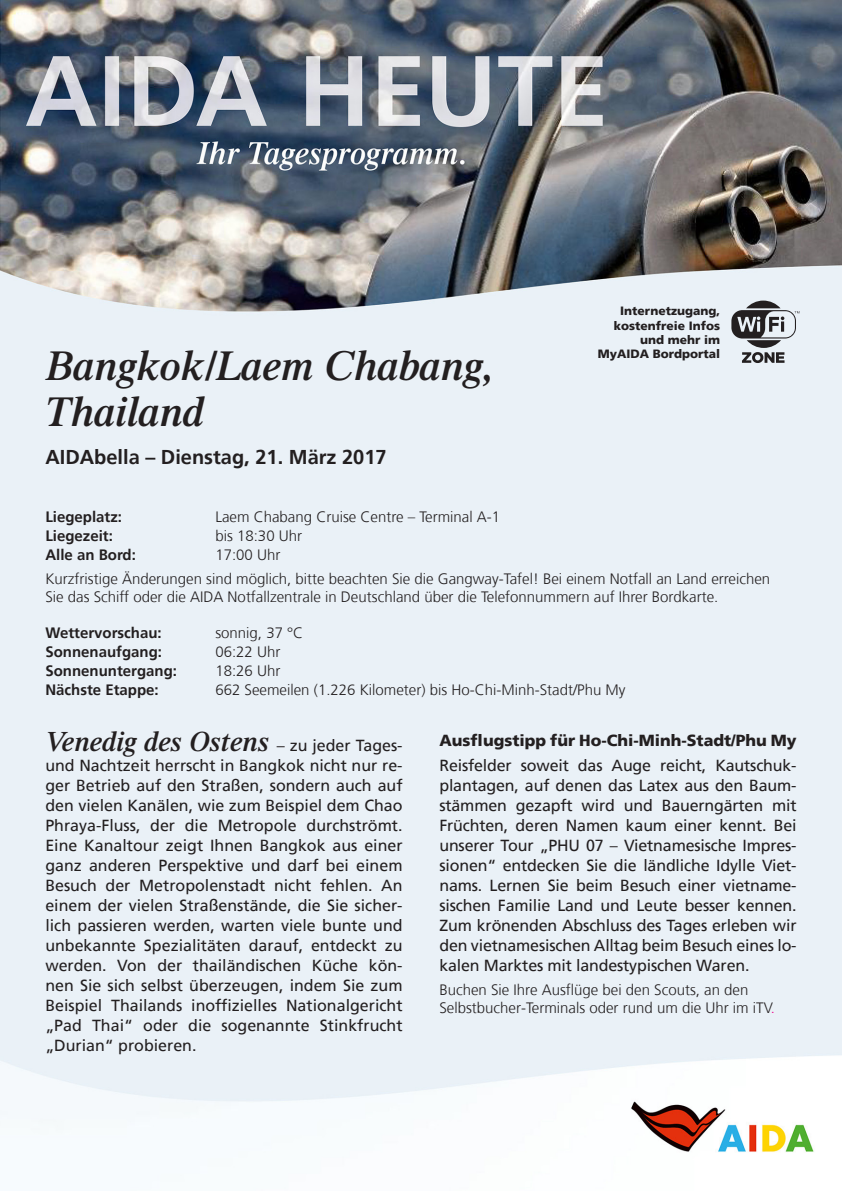
<style>
.page{position:relative;width:842px;height:1191px;background:#fff}
.page>*{position:absolute;margin:0;border:0;box-sizing:border-box;transform-origin:0 0}
.Headline{font:italic 600 42px/46px "Times LT Std";color:#231f20}
.t1{font:italic 600 28px "Times LT Std";color:#231f20}
.Subline{font:700 20px "Frutiger";color:#231f20}
.t2{font:16px/20px "Frutiger";letter-spacing:-.005em;color:#231f20;text-align:justify}
.t3{font:900 16px "Frutiger";color:#231f20}
.Anmerkung_Aktuell{font:300 15px/18px "Frutiger";color:#231f20}
.Aktuell{font:300 15px "Frutiger";color:#231f20}
.Aktuell-2{font:700 15px "Frutiger";color:#231f20}
.t4{font:900 12px/14.4px "Frutiger";color:#231f20;text-align:right}
.s1{color:#ed028c}
.s2{font-family:"Frutiger";font-weight:400;font-style:normal;font-size:16px}
</style>
<div class="page">
<img style="left:0;top:0;width:842px;height:1152px">
<svg style="left:731px;top:300px;width:68px;height:63px;background:#9fa2a6"></svg>
<p class="Headline" style="left:45px;top:342px;width:450px">Bangkok/Laem Chabang,<br>Thailand</p>
<p class="Subline" style="left:45px;top:445px;width:343px">AIDAbella – Dienstag, 21. März 2017</p>
<p class="t4" style="left:598px;top:304px;width:124px">Internetzugang, kostenfreie Infos und mehr im<br>MyAIDA Bordportal</p>
<p class="Aktuell-2" style="left:45px;top:508px;width:78px">Liegeplatz:</p>
<p class="Aktuell" style="left:215px;top:509px;width:286px">Laem Chabang Cruise Centre – Terminal A-1</p>
<p class="Aktuell-2" style="left:45px;top:527px;width:69px">Liegezeit:</p>
<p class="Aktuell" style="left:215px;top:528px;width:88px">bis 18:30 Uhr</p>
<p class="Aktuell-2" style="left:45px;top:546px;width:92px">Alle an Bord:</p>
<p class="Aktuell" style="left:215px;top:547px;width:67px">17:00 Uhr</p>
<p class="Anmerkung_Aktuell" style="left:45px;top:570px;width:726px">Kurzfristige Änderungen sind möglich, bitte beachten Sie die Gangway-Tafel! Bei einem Notfall an Land erreichen<br>Sie das Schiff oder die AIDA Notfallzentrale in Deutschland über die Telefonnummern auf Ihrer Bordkarte.</p>
<p class="Aktuell-2" style="left:45px;top:624px;width:118px">Wettervorschau:</p>
<p class="Aktuell" style="left:215px;top:624px;width:89px">sonnig, 37 °C</p>
<p class="Aktuell-2" style="left:45px;top:643px;width:118px">Sonnenaufgang:</p>
<p class="Aktuell" style="left:215px;top:643px;width:67px">06:22 Uhr</p>
<p class="Aktuell-2" style="left:45px;top:662px;width:133px">Sonnenuntergang:</p>
<p class="Aktuell" style="left:215px;top:662px;width:67px">18:26 Uhr</p>
<p class="Aktuell-2" style="left:45px;top:681px;width:115px">Nächste Etappe:</p>
<p class="Aktuell" style="left:215px;top:681px;width:412px">662 Seemeilen (1.226 Kilometer) bis Ho-Chi-Minh-Stadt/Phu My</p>
<p class="t3" style="left:439px;top:730px;width:359px">Ausflugstipp für Ho-Chi-Minh-Stadt/Phu My</p>
<p class="t2" style="left:439px;top:756px;width:359px">Reisfelder soweit das Auge reicht, Kautschuk&shy;plantagen, auf denen das Latex aus den Baum&shy;stämmen gezapft wird und Bauerngärten mit Früchten, deren Namen kaum einer kennt. Bei unserer Tour „PHU 07 – Vietnamesische Impres&shy;sionen“ entdecken Sie die ländliche Idylle Viet&shy;nams. Lernen Sie beim Besuch einer vietname&shy;sischen Familie Land und Leute besser kennen.<br>Zum krönenden Abschluss des Tages erleben wir den vietnamesischen Alltag beim Besuch eines lo&shy;kalen Marktes mit landestypischen Waren.</p>
<p class="Anmerkung_Aktuell" style="left:439px;top:981px;width:337px">Buchen Sie Ihre Ausflüge bei den Scouts, an den<br>Selbstbucher-Terminals oder rund um die Uhr im iTV<span class="s1">.</span></p>
<p class="t1" style="left:45px;top:725px;width:359px">Venedig des Ostens <span class="s2">– zu jeder Tages-</span></p>
<p class="t2" style="left:45px;top:756px;width:359px">und Nachtzeit herrscht in Bangkok nicht nur re&shy;ger Betrieb auf den Straßen, sondern auch auf den vielen Kanälen, wie zum Beispiel dem Chao Phraya-Fluss, der die Metropole durchströmt.<br>Eine Kanaltour zeigt Ihnen Bangkok aus einer ganz anderen Perspektive und darf bei einem Besuch der Metropolenstadt nicht fehlen. An einem der vielen Straßenstände, die Sie sicher&shy;lich passieren werden, warten viele bunte und unbekannte Spezialitäten darauf, entdeckt zu werden. Von der thailändischen Küche kön&shy;nen Sie sich selbst überzeugen, indem Sie zum Beispiel Thailands inoffizielles Nationalgericht „Pad Thai“ oder die sogenannte Stinkfrucht „Durian“ probieren.</p>
</div>
